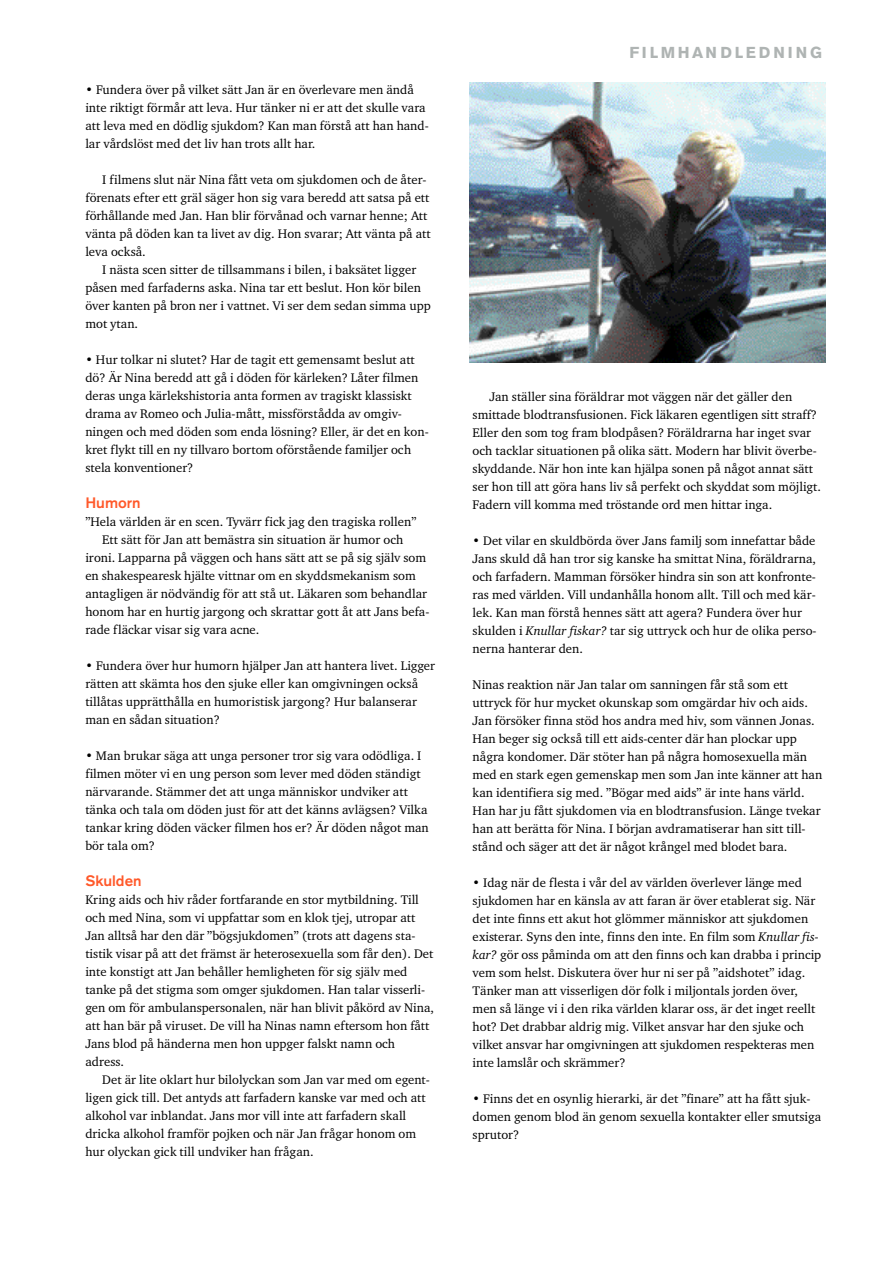
<style>
.page{position:relative;width:893px;height:1263px;background:#fff}
.page>*{position:absolute;margin:0;border:0;box-sizing:border-box;transform-origin:0 0}
.t1{font:700 15.75px "Akzidenz Grotesk BE";letter-spacing:.185em;color:#afb4b3}
.t2{font:500 15px "Akzidenz Grotesk BE";color:#ff592a}
.t3{font:12.75px/18px "Charter ITC Regu OS";color:#000}
.s1{font-family:"Charter ITC Regu Ital OS"}
</style>
<div class="page">
<img style="left:470px;top:82px;width:355px;height:281px">
<p class="t3" style="left:85px;top:82px;width:345px">• Fundera över på vilket sätt Jan är en överlevare men ändå inte riktigt förmår att leva. Hur tänker ni er att det skulle vara att leva med en dödlig sjukdom? Kan man förstå att han hand&shy;lar vårdslöst med det liv han trots allt har.</p>
<p class="t3" style="left:85px;top:172px;width:347px;text-indent:17px">I filmens slut när Nina fått veta om sjukdomen och de åter&shy;förenats efter ett gräl säger hon sig vara beredd att satsa på ett förhållande med Jan. Han blir förvånad och varnar henne; Att vänta på döden kan ta livet av dig. Hon svarar; Att vänta på att leva också.</p>
<p class="t3" style="left:85px;top:262px;width:347px;text-indent:17px">I nästa scen sitter de tillsammans i bilen, i baksätet ligger påsen med farfaderns aska. Nina tar ett beslut. Hon kör bilen över kanten på bron ner i vattnet. Vi ser dem sedan simma upp mot ytan.</p>
<p class="t3" style="left:85px;top:352px;width:345px">• Hur tolkar ni slutet? Har de tagit ett gemensamt beslut att dö? Är Nina beredd att gå i döden för kärleken? Låter filmen deras unga kärlekshistoria anta formen av tragiskt klassiskt drama av Romeo och Julia-mått, missförstådda av omgiv&shy;ningen och med döden som enda lösning? Eller, är det en kon&shy;kret flykt till en ny tillvaro bortom oförstående familjer och stela konventioner?</p>
<p class="t2" style="left:85px;top:497px;width:57px">Humorn</p>
<p class="t3" style="left:85px;top:514px;width:332px">”Hela världen är en scen. Tyvärr fick jag den tragiska rollen”</p>
<p class="t3" style="left:102px;top:532px;width:302px">Ett sätt för Jan att bemästra sin situation är humor och</p>
<p class="t3" style="left:85px;top:550px;width:342px">ironi. Lapparna på väggen och hans sätt att se på sig själv som</p>
<p class="t3" style="left:85px;top:568px;width:332px">en shakespearesk hjälte vittnar om en skyddsmekanism som</p>
<p class="t3" style="left:85px;top:586px;width:343px">antagligen är nödvändig för att stå ut. Läkaren som behandlar</p>
<p class="t3" style="left:85px;top:604px;width:345px">honom har en hurtig jargong och skrattar gott åt att Jans befa-</p>
<p class="t3" style="left:85px;top:622px;width:176px">rade fläckar visar sig vara acne.</p>
<p class="t3" style="left:85px;top:658px;width:351px">• Fundera över hur humorn hjälper Jan att hantera livet. Ligger rätten att skämta hos den sjuke eller kan omgivningen också tillåtas upprätthålla en humoristisk jargong? Hur balanserar man en sådan situation?</p>
<p class="t3" style="left:85px;top:748px;width:345px">• Man brukar säga att unga personer tror sig vara odödliga. I filmen möter vi en ung person som lever med döden ständigt närvarande. Stämmer det att unga människor undviker att tänka och tala om döden just för att det känns avlägsen? Vilka tankar kring döden väcker filmen hos er? Är döden något man bör tala om?</p>
<p class="t2" style="left:85px;top:875px;width:58px">Skulden</p>
<p class="t3" style="left:85px;top:892px;width:350px">Kring aids och hiv råder fortfarande en stor mytbildning. Till och med Nina, som vi uppfattar som en klok tjej, utropar att Jan alltså har den där ”bögsjukdomen” (trots att dagens sta&shy;tistik visar på att det främst är heterosexuella som får den). Det inte konstigt att Jan behåller hemligheten för sig själv med tanke på det stigma som omger sjukdomen. Han talar visserli&shy;gen om för ambulanspersonalen, när han blivit påkörd av Nina, att han bär på viruset. De vill ha Ninas namn eftersom hon fått Jans blod på händerna men hon uppger falskt namn och adress.</p>
<p class="t3" style="left:85px;top:1072px;width:346px;text-indent:17px">Det är lite oklart hur bilolyckan som Jan var med om egent&shy;ligen gick till. Det antyds att farfadern kanske var med och att alkohol var inblandat. Jans mor vill inte att farfadern skall dricka alkohol framför pojken och när Jan frågar honom om hur olyckan gick till undviker han frågan.</p>
<p class="t1" style="left:629px;top:46px;width:194px">F IL MH A NDL EDNING</p>
<p class="t3" style="left:472px;top:389px;width:350px;text-indent:17px">Jan ställer sina föräldrar mot väggen när det gäller den smittade blodtransfusionen. Fick läkaren egentligen sitt straff?<br>Eller den som tog fram blodpåsen? Föräldrarna har inget svar och tacklar situationen på olika sätt. Modern har blivit överbe&shy;skyddande. När hon inte kan hjälpa sonen på något annat sätt ser hon till att göra hans liv så perfekt och skyddat som möjligt.<br>Fadern vill komma med tröstande ord men hittar inga.</p>
<p class="t3" style="left:472px;top:533px;width:345px">• Det vilar en skuldbörda över Jans familj som innefattar både Jans skuld då han tror sig kanske ha smittat Nina, föräldrarna, och farfadern. Mamman försöker hindra sin son att konfronte&shy;ras med världen. Vill undanhålla honom allt. Till och med kär&shy;lek. Kan man förstå hennes sätt att agera? Fundera över hur skulden i <span class="s1">Knullar fiskar?</span> tar sig uttryck och hur de olika perso&shy;nerna hanterar den.</p>
<p class="t3" style="left:472px;top:677px;width:351px">Ninas reaktion när Jan talar om sanningen får stå som ett uttryck för hur mycket okunskap som omgärdar hiv och aids.<br>Jan försöker finna stöd hos andra med hiv, som vännen Jonas.<br>Han beger sig också till ett aids-center där han plockar upp några kondomer. Där stöter han på några homosexuella män med en stark egen gemenskap men som Jan inte känner att han kan identifiera sig med. ”Bögar med aids” är inte hans värld.<br>Han har ju fått sjukdomen via en blodtransfusion. Länge tvekar han att berätta för Nina. I början avdramatiserar han sitt till&shy;stånd och säger att det är något krångel med blodet bara.</p>
<p class="t3" style="left:472px;top:875px;width:350px">• Idag när de flesta i vår del av världen överlever länge med sjukdomen har en känsla av att faran är över etablerat sig. När det inte finns ett akut hot glömmer människor att sjukdomen existerar. Syns den inte, finns den inte. En film som <span class="s1">Knullar fis&shy;kar?</span> gör oss påminda om att den finns och kan drabba i princip vem som helst. Diskutera över hur ni ser på ”aidshotet” idag.<br>Tänker man att visserligen dör folk i miljontals jorden över, men så länge vi i den rika världen klarar oss, är det inget reellt hot? Det drabbar aldrig mig. Vilket ansvar har den sjuke och vilket ansvar har omgivningen att sjukdomen respekteras men inte lamslår och skrämmer?</p>
<p class="t3" style="left:472px;top:1091px;width:350px">• Finns det en osynlig hierarki, är det ”finare” att ha fått sjuk&shy;domen genom blod än genom sexuella kontakter eller smutsiga sprutor?</p>
</div>
